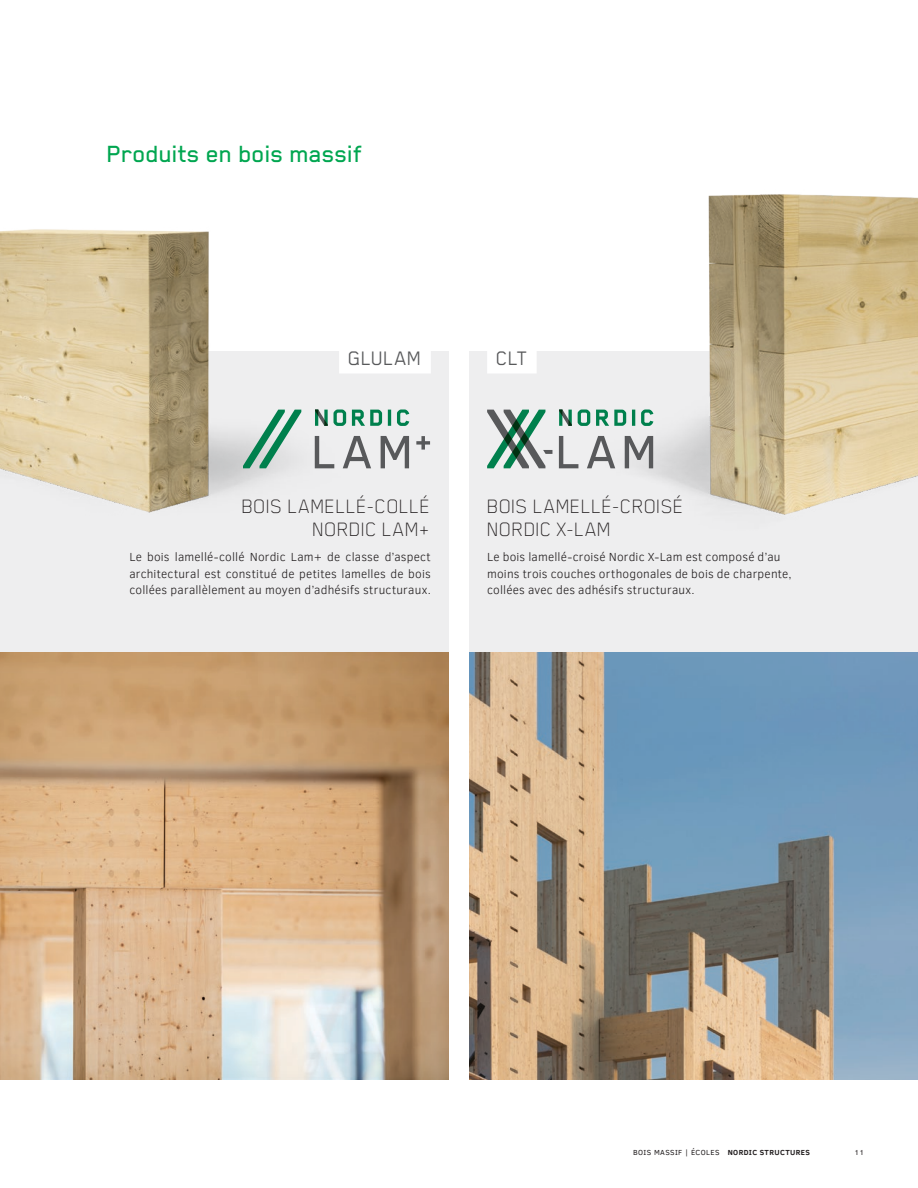
<style>
.page{position:relative;width:918px;height:1188px;background:#fff}
.page>*{position:absolute;margin:0;border:0;box-sizing:border-box;transform-origin:0 0}
.t1{font:500 27px "Blender Pro";color:#00a650}
.t2{font:100 22.5px/22.5px "Blender Pro";color:#231f20;text-align:right}
.t3{font:22.5px "Blender Pro";color:#58595b}
.t4{font:300 12px/16.5px "Clear Sans";letter-spacing:.015em;color:#231f20;text-align:justify}
.t5{font:7.5px "Clear Sans";letter-spacing:.05em;color:#231f20}
.s1{font-weight:700}
</style>
<div class="page">
<div style="left:0;top:351px;width:449px;height:729px;background:#eeeeef"></div>
<div style="left:469px;top:351px;width:449px;height:729px;background:#eeeeef"></div>
<img style="left:0;top:229px;width:410px;height:284px">
<img style="left:610px;top:194px;width:308px;height:321px">
<svg style="left:487px;top:409px;width:166px;height:59px"></svg>
<svg style="left:315px;top:409px;width:94px;height:17px"></svg>
<svg style="left:315px;top:436px;width:94px;height:32px"></svg>
<svg style="left:243px;top:410px;width:58px;height:58px"></svg>
<svg style="left:416px;top:436px;width:14px;height:14px"></svg>
<img style="left:0;top:652px;width:449px;height:428px">
<img style="left:469px;top:652px;width:449px;height:428px">
<div style="left:339px;top:342px;width:92px;height:32px;background:#fff"></div>
<div style="left:487px;top:342px;width:50px;height:32px;background:#fff"></div>
<p class="t1" style="left:107px;top:139px;width:257px">Produits en bois massif</p>
<p class="t3" style="left:348px;top:346px;width:75px">GLULAM</p>
<p class="t3" style="left:496px;top:346px;width:33px">CLT</p>
<p class="t2" style="left:242px;top:494px;width:191px">BOIS LAMELLÉ-COLLÉ<br>NORDIC LAM+</p>
<p class="t4" style="left:129px;top:549px;width:303px">Le bois lamellé-collé Nordic Lam+ de classe d’aspect architectural est constitué de petites lamelles de bois collées parallèlement au moyen d’adhésifs structuraux.</p>
<p class="t2" style="left:487px;top:494px;width:199px;text-align:left">BOIS LAMELLÉ-CROISÉ<br>NORDIC X-LAM</p>
<p class="t4" style="left:487px;top:549px;width:306px;text-align:left">Le bois lamellé-croisé Nordic X-Lam est composé d’au moins trois couches orthogonales de bois de charpente, collées avec des adhésifs structuraux.</p>
<p class="t5" style="left:633px;top:1147px;width:178px">BOIS MASSIF | ÉCOLES <span class="s1">NORDIC STRUCTURES</span></p>
<p class="t5" style="left:854px;top:1147px;width:11px">11</p>
</div>
